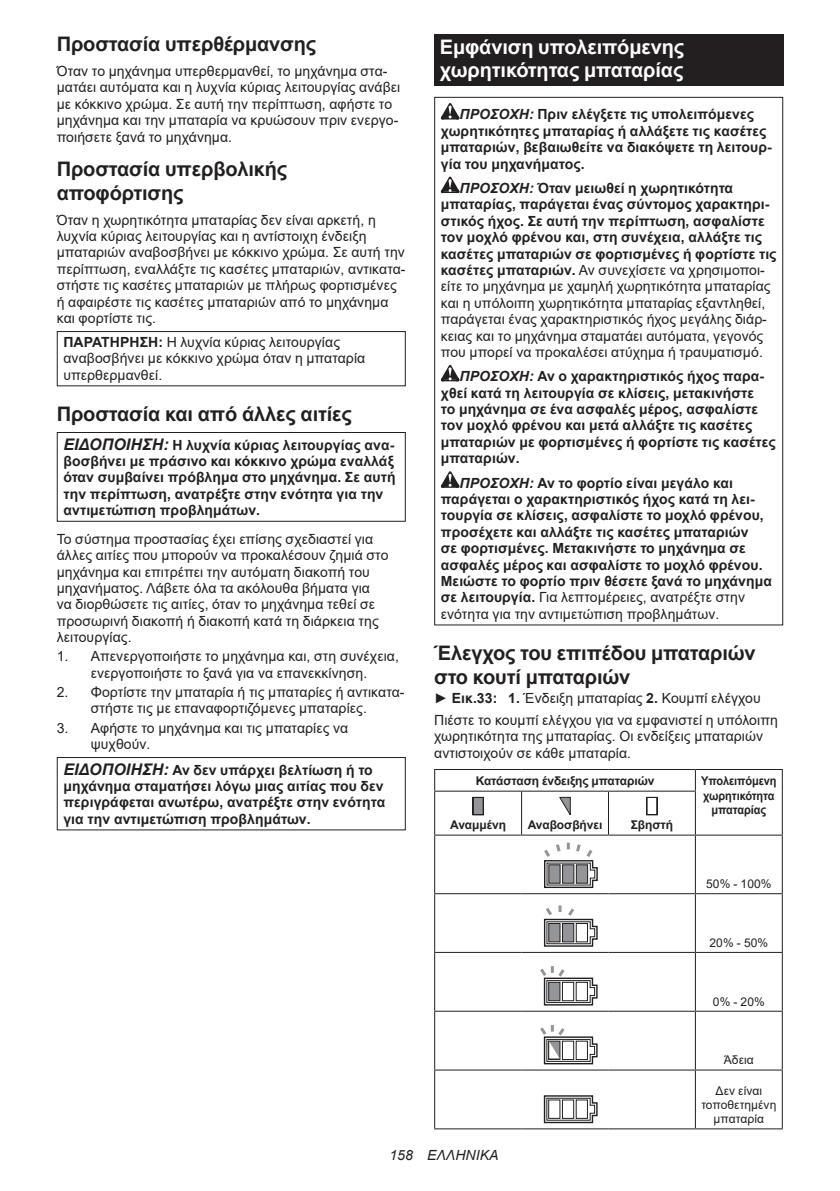
<style>
.page{position:relative;width:840px;height:1191px;background:#fff}
.page>*{position:absolute;margin:0;border:0;box-sizing:border-box;transform-origin:0 0}
.t1{font:700 20px/23.4px "Arial";letter-spacing:-.01em;color:#231f20}
.t2{font:700 20px/23.4px "Arial";letter-spacing:-.01em;color:#fff}
.t3{font:14px/16.4px "Arial";letter-spacing:.005em;color:#231f20}
.t4{font:700 14px/16.4px "Arial";letter-spacing:.005em;color:#231f20}
.t5{font:italic 14px "Arial";letter-spacing:.005em;color:#231f20}
.t6{font:12px/14px "Arial";letter-spacing:.005em;color:#231f20;text-align:center}
.t7{font:700 12px "Arial";letter-spacing:-.01em;color:#231f20}
.t8{font:700 12px/14px "Arial";letter-spacing:-.01em;color:#231f20;text-align:center;scale:.92 1}
.s1{font-weight:700}
.s2{font-style:italic;font-size:16px}
.s3{font-style:italic}
.s4{font-weight:700;font-style:italic}
.s5{font-weight:400}
</style>
<div class="page">
<div style="left:57px;top:331px;width:348px;height:55px;border:1px solid #231f20"></div>
<div style="left:57px;top:432px;width:348px;height:90px;border:1px solid #231f20"></div>
<div style="left:57px;top:757px;width:348px;height:73px;border:1px solid #231f20"></div>
<div style="left:434px;top:34px;width:348px;height:52px;background:#231f20"></div>
<svg style="left:440px;top:103px;width:19px;height:16px"></svg>
<svg style="left:440px;top:177px;width:19px;height:16px"></svg>
<svg style="left:440px;top:365px;width:19px;height:16px"></svg>
<svg style="left:440px;top:471px;width:19px;height:17px"></svg>
<hr style="left:434px;top:769px;width:87px;height:1px;background:#231f20">
<svg style="left:434px;top:770px;width:1px;height:20px"></svg>
<hr style="left:521px;top:769px;width:87px;height:1px;background:#231f20">
<hr style="left:608px;top:769px;width:87px;height:1px;background:#231f20">
<hr style="left:695px;top:769px;width:87px;height:1px;background:#231f20">
<svg style="left:694px;top:770px;width:1px;height:20px"></svg>
<svg style="left:781px;top:770px;width:1px;height:21px"></svg>
<hr style="left:434px;top:790px;width:87px;height:1px;background:#231f20">
<hr style="left:434px;top:791px;width:1px;height:43px;background:#231f20">
<hr style="left:521px;top:790px;width:87px;height:1px;background:#231f20">
<hr style="left:521px;top:791px;width:1px;height:43px;background:#231f20">
<hr style="left:608px;top:790px;width:87px;height:1px;background:#231f20">
<hr style="left:607px;top:791px;width:1px;height:43px;background:#231f20">
<hr style="left:694px;top:791px;width:1px;height:43px;background:#231f20">
<hr style="left:781px;top:791px;width:1px;height:43px;background:#231f20">
<hr style="left:434px;top:834px;width:87px;height:1px;background:#231f20">
<hr style="left:434px;top:835px;width:1px;height:58px;background:#231f20">
<hr style="left:521px;top:834px;width:87px;height:1px;background:#231f20">
<hr style="left:608px;top:834px;width:87px;height:1px;background:#231f20">
<hr style="left:695px;top:834px;width:87px;height:1px;background:#231f20">
<hr style="left:694px;top:835px;width:1px;height:58px;background:#231f20">
<hr style="left:781px;top:835px;width:1px;height:58px;background:#231f20">
<hr style="left:434px;top:893px;width:87px;height:1px;background:#231f20">
<hr style="left:434px;top:894px;width:1px;height:58px;background:#231f20">
<hr style="left:521px;top:893px;width:87px;height:1px;background:#231f20">
<hr style="left:608px;top:893px;width:87px;height:1px;background:#231f20">
<hr style="left:695px;top:893px;width:87px;height:1px;background:#231f20">
<hr style="left:694px;top:894px;width:1px;height:58px;background:#231f20">
<hr style="left:781px;top:894px;width:1px;height:58px;background:#231f20">
<hr style="left:434px;top:952px;width:87px;height:1px;background:#231f20">
<hr style="left:434px;top:953px;width:1px;height:57px;background:#231f20">
<hr style="left:521px;top:952px;width:87px;height:1px;background:#231f20">
<hr style="left:608px;top:952px;width:87px;height:1px;background:#231f20">
<hr style="left:695px;top:952px;width:87px;height:1px;background:#231f20">
<hr style="left:694px;top:953px;width:1px;height:57px;background:#231f20">
<hr style="left:781px;top:953px;width:1px;height:57px;background:#231f20">
<hr style="left:434px;top:1010px;width:87px;height:1px;background:#231f20">
<hr style="left:434px;top:1011px;width:1px;height:58px;background:#231f20">
<hr style="left:521px;top:1010px;width:87px;height:1px;background:#231f20">
<hr style="left:608px;top:1010px;width:87px;height:1px;background:#231f20">
<hr style="left:695px;top:1010px;width:87px;height:1px;background:#231f20">
<hr style="left:694px;top:1011px;width:1px;height:58px;background:#231f20">
<hr style="left:781px;top:1011px;width:1px;height:58px;background:#231f20">
<hr style="left:434px;top:1069px;width:87px;height:1px;background:#231f20">
<hr style="left:434px;top:1070px;width:1px;height:58px;background:#231f20">
<hr style="left:521px;top:1069px;width:87px;height:1px;background:#231f20">
<hr style="left:608px;top:1069px;width:87px;height:1px;background:#231f20">
<hr style="left:695px;top:1069px;width:87px;height:1px;background:#231f20">
<hr style="left:694px;top:1070px;width:1px;height:58px;background:#231f20">
<hr style="left:781px;top:1070px;width:1px;height:58px;background:#231f20">
<hr style="left:434px;top:1128px;width:87px;height:1px;background:#231f20">
<hr style="left:521px;top:1128px;width:87px;height:1px;background:#231f20">
<hr style="left:608px;top:1128px;width:87px;height:1px;background:#231f20">
<hr style="left:695px;top:1128px;width:87px;height:1px;background:#231f20">
<svg style="left:474px;top:799px;width:7px;height:14px"></svg>
<div style="left:472px;top:797px;width:11px;height:18px;border:1px solid #231f20"></div>
<svg style="left:559px;top:797px;width:11px;height:18px"></svg>
<div style="left:645px;top:797px;width:12px;height:18px;border:1px solid #231f20"></div>
<svg style="left:544px;top:842px;width:54px;height:46px"></svg>
<svg style="left:543px;top:905px;width:55px;height:41px"></svg>
<svg style="left:540px;top:966px;width:58px;height:39px"></svg>
<svg style="left:540px;top:1025px;width:58px;height:39px"></svg>
<svg style="left:543px;top:1095px;width:55px;height:28px"></svg>
<h1 class="t1" style="left:57px;top:33px;width:261px">Προστασία υπερθέρμανσης</h1>
<p class="t3" style="left:57px;top:63px;width:345px">Όταν το μηχάνημα υπερθερμανθεί, το μηχάνημα στα&shy;ματάει αυτόματα και η λυχνία κύριας λειτουργίας ανάβει με κόκκινο χρώμα. Σε αυτή την περίπτωση, αφήστε το μηχάνημα και την μπαταρία να κρυώσουν πριν ενεργο&shy;ποιήσετε ξανά το μηχάνημα.</p>
<h1 class="t1" style="left:57px;top:158px;width:232px">Προστασία υπερβολικής αποφόρτισης</h1>
<p class="t3" style="left:57px;top:211px;width:350px">Όταν η χωρητικότητα μπαταρίας δεν είναι αρκετή, η λυχνία κύριας λειτουργίας και η αντίστοιχη ένδειξη μπαταριών αναβοσβήνει με κόκκινο χρώμα. Σε αυτή την περίπτωση, εναλλάξτε τις κασέτες μπαταριών, αντικατα&shy;στήστε τις κασέτες μπαταριών με πλήρως φορτισμένες ή αφαιρέστε τις κασέτες μπαταριών από το μηχάνημα και φορτίστε τις.</p>
<p class="t3" style="left:63px;top:334px;width:303px"><span class="s1">ΠΑΡΑΤΗΡΗΣΗ:</span> Η λυχνία κύριας λειτουργίας αναβοσβήνει με κόκκινο χρώμα όταν η μπαταρία υπερθερμανθεί.</p>
<h1 class="t1" style="left:57px;top:402px;width:296px">Προστασία και από άλλες αιτίες</h1>
<p class="t4" style="left:63px;top:436px;width:333px"><span class="s2">ΕΙΔΟΠΟΙΗΣΗ:</span> Η λυχνία κύριας λειτουργίας ανα&shy;βοσβήνει με πράσινο και κόκκινο χρώμα εναλλάξ όταν συμβαίνει πρόβλημα στο μηχάνημα. Σε αυτή την περίπτωση, ανατρέξτε στην ενότητα για την αντιμετώπιση προβλημάτων.</p>
<p class="t3" style="left:57px;top:530px;width:333px">Το σύστημα προστασίας έχει επίσης σχεδιαστεί για άλλες αιτίες που μπορούν να προκαλέσουν ζημιά στο μηχάνημα και επιτρέπει την αυτόματη διακοπή του μηχανήματος. Λάβετε όλα τα ακόλουθα βήματα για να διορθώσετε τις αιτίες, όταν το μηχάνημα τεθεί σε προσωρινή διακοπή ή διακοπή κατά τη διάρκεια της λειτουργίας.</p>
<p class="t3" style="left:57px;top:648px;width:343px;text-align:center">1. Απενεργοποιήστε το μηχάνημα και, στη συνέχεια, ενεργοποιήστε το ξανά για να επανεκκίνηση.</p>
<p class="t3" style="left:57px;top:683px;width:349px;text-align:center">2. Φορτίστε την μπαταρία ή τις μπαταρίες ή αντικατα&shy;στήστε τις με επαναφορτιζόμενες μπαταρίες.</p>
<p class="t3" style="left:91px;top:719px;width:259px;text-indent:-34px">3. Αφήστε το μηχάνημα και τις μπαταρίες να ψυχθούν.</p>
<p class="t4" style="left:63px;top:761px;width:323px"><span class="s2">ΕΙΔΟΠΟΙΗΣΗ:</span> Αν δεν υπάρχει βελτίωση ή το μηχάνημα σταματήσει λόγω μιας αιτίας που δεν περιγράφεται ανωτέρω, ανατρέξτε στην ενότητα για την αντιμετώπιση προβλημάτων.</p>
<h1 class="t2" style="left:439px;top:36px;width:246px">Εμφάνιση υπολειπόμενης χωρητικότητας μπαταρίας</h1>
<p class="t4" style="left:440px;top:106px;width:332px;text-indent:19px"><span class="s3">ΠΡΟΣΟΧΗ:</span> Πριν ελέγξετε τις υπολειπόμενες χωρητικότητες μπαταρίας ή αλλάξετε τις κασέτες μπαταριών, βεβαιωθείτε να διακόψετε τη λειτουρ&shy;γία του μηχανήματος.</p>
<p class="t3" style="left:440px;top:180px;width:337px;text-indent:19px"><span class="s4">ΠΡΟΣΟΧΗ:</span> <span class="s1">Όταν μειωθεί η χωρητικότητα μπαταρίας, παράγεται ένας σύντομος χαρακτηρι&shy;στικός ήχος. Σε αυτή την περίπτωση, ασφαλίστε τον μοχλό φρένου και, στη συνέχεια, αλλάξτε τις κασέτες μπαταριών σε φορτισμένες ή φορτίστε τις κασέτες μπαταριών.</span> Αν συνεχίσετε να χρησιμοποι&shy;είτε το μηχάνημα με χαμηλή χωρητικότητα μπαταρίας και η υπόλοιπη χωρητικότητα μπαταρίας εξαντληθεί, παράγεται ένας χαρακτηριστικός ήχος μεγάλης διάρ&shy;κειας και το μηχάνημα σταματάει αυτόματα, γεγονός που μπορεί να προκαλέσει ατύχημα ή τραυματισμό.</p>
<p class="t4" style="left:440px;top:368px;width:336px;text-indent:19px"><span class="s3">ΠΡΟΣΟΧΗ:</span> Αν ο χαρακτηριστικός ήχος παρα&shy;χθεί κατά τη λειτουργία σε κλίσεις, μετακινήστε<br>το μηχάνημα σε ένα ασφαλές μέρος, ασφαλίστε τον μοχλό φρένου και μετά αλλάξτε τις κασέτες μπαταριών με φορτισμένες ή φορτίστε τις κασέτες μπαταριών.</p>
<p class="t4" style="left:440px;top:475px;width:332px;text-indent:19px"><span class="s3">ΠΡΟΣΟΧΗ:</span> Αν το φορτίο είναι μεγάλο και παράγεται ο χαρακτηριστικός ήχος κατά τη λει&shy;τουργία σε κλίσεις, ασφαλίστε το μοχλό φρένου, προσέχετε και αλλάξτε τις κασέτες μπαταριών<br>σε φορτισμένες. Μετακινήστε το μηχάνημα σε ασφαλές μέρος και ασφαλίστε το μοχλό φρένου.<br>Μειώστε το φορτίο πριν θέσετε ξανά το μηχάνημα σε λειτουργία. <span class="s5">Για λεπτομέρειες, ανατρέξτε στην ενότητα για την αντιμετώπιση προβλημάτων.</span></p>
<h1 class="t1" style="left:434px;top:641px;width:323px">Έλεγχος του επιπέδου μπαταριών στο κουτί μπαταριών</h1>
<p class="t3" style="left:434px;top:687px;width:345px;line-height:22px">► <span class="s1">Εικ.33: 1.</span> Ένδειξη μπαταρίας <span class="s1">2.</span> Κουμπί ελέγχου<br>Πιέστε το κουμπί ελέγχου για να εμφανιστεί η υπόλοιπη</p>
<p class="t3" style="left:434px;top:728px;width:330px">χωρητικότητα της μπαταρίας. Οι ενδείξεις μπαταριών αντιστοιχούν σε κάθε μπαταρία.</p>
<p class="t7" style="left:475px;top:773px;width:180px">Κατάσταση ένδειξης μπαταριών</p>
<p class="t8" style="left:700px;top:774px;width:84px">Υπολειπόμενη χωρητικότητα μπαταρίας</p>
<p class="t7" style="left:450px;top:816px;width:57px">Αναμμένη</p>
<p class="t7" style="left:527px;top:816px;width:76px">Αναβοσβήνει</p>
<p class="t7" style="left:630px;top:816px;width:44px">Σβηστή</p>
<p class="t6" style="left:705px;top:878px;width:67px">50% - 100%</p>
<p class="t6" style="left:709px;top:936px;width:60px">20% - 50%</p>
<p class="t6" style="left:712px;top:995px;width:53px">0% - 20%</p>
<p class="t6" style="left:723px;top:1053px;width:31px">Άδεια</p>
<p class="t6" style="left:701px;top:1083px;width:76px">Δεν είναι τοποθετημένη μπαταρία</p>
<p class="t5" style="left:389px;top:1150px;width:111px">158 ΕΛΛΗΝΙΚΑ</p>
</div>
